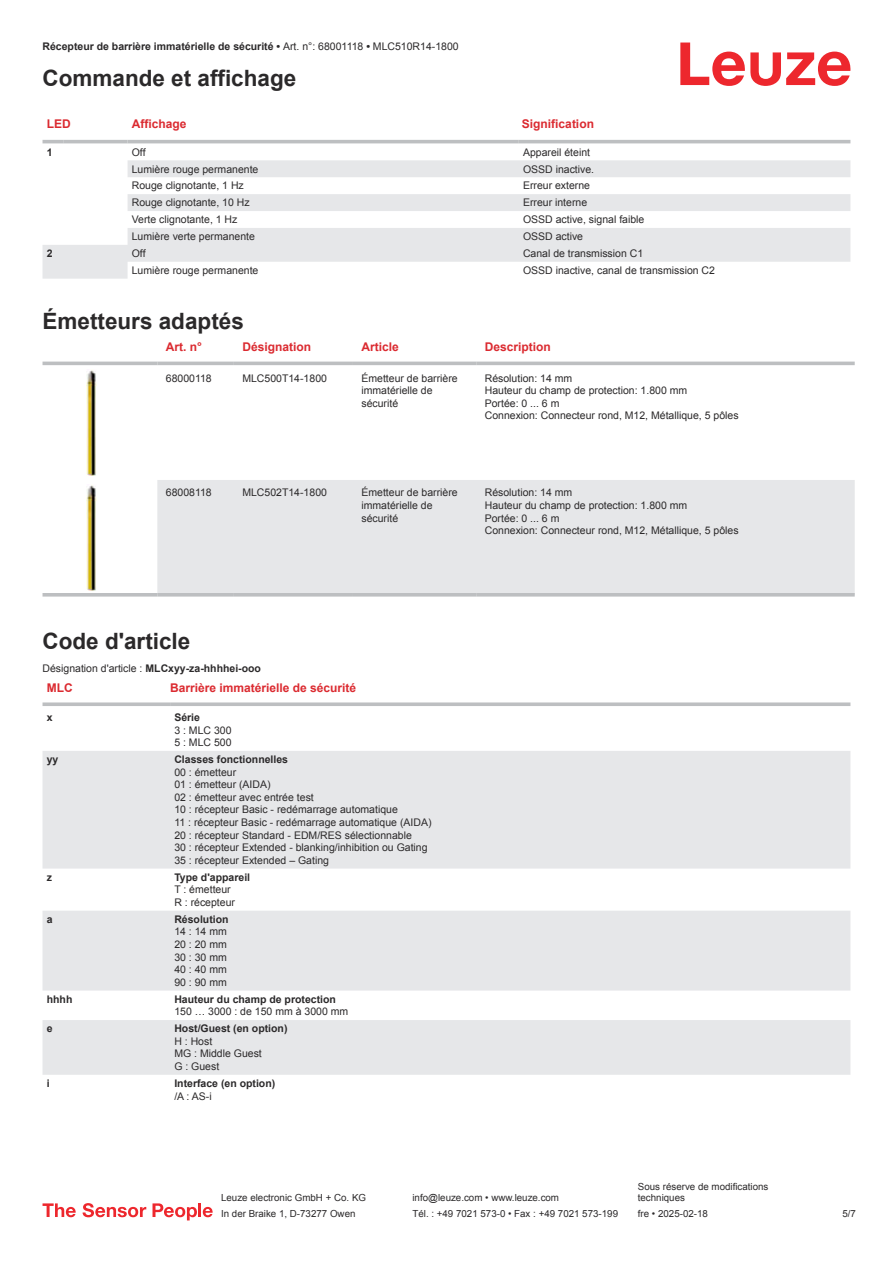
<style>
.page{position:relative;width:893px;height:1263px;background:#fff}
.page>*{position:absolute;margin:0;border:0;box-sizing:border-box;transform-origin:0 0}
.t1{font:700 22.5px "Arial";color:#2b292a}
.t2{font:700 12px "Arial";color:#db2a30}
.t3{font:10.5px/12.6px "Arial";color:#2b292a}
.t4{font:700 10.5px "Arial";color:#2b292a}
.t5{font:9.75px/11.7px "Arial";color:#2b292a}
.s1{font-weight:400}
.s2{font-weight:700}
</style>
<div class="page">
<svg style="left:680px;top:43px;width:170px;height:43px"></svg>
<svg style="left:43px;top:143px;width:807px;height:1px"></svg>
<svg style="left:43px;top:160px;width:807px;height:119px;fill:#e6e7e9"></svg>
<hr style="left:43px;top:140px;width:21px;height:3px;background:#bdbfc1">
<hr style="left:64px;top:140px;width:64px;height:3px;background:#bdbfc1">
<hr style="left:128px;top:140px;width:391px;height:3px;background:#bdbfc1">
<hr style="left:519px;top:140px;width:331px;height:3px;background:#bdbfc1">
<svg style="left:43px;top:361px;width:812px;height:230px"></svg>
<div style="left:157px;top:480px;width:698px;height:113px;background:#e6e7e9"></div>
<hr style="left:43px;top:362px;width:114px;height:3px;background:#bdbfc1">
<hr style="left:157px;top:362px;width:77px;height:3px;background:#bdbfc1">
<hr style="left:234px;top:362px;width:119px;height:3px;background:#bdbfc1">
<hr style="left:353px;top:362px;width:123px;height:3px;background:#bdbfc1">
<hr style="left:476px;top:362px;width:379px;height:3px;background:#bdbfc1">
<svg style="left:43px;top:593px;width:114px;height:4px"></svg>
<svg style="left:157px;top:593px;width:77px;height:4px"></svg>
<svg style="left:234px;top:593px;width:119px;height:4px"></svg>
<svg style="left:353px;top:593px;width:123px;height:4px"></svg>
<svg style="left:476px;top:593px;width:379px;height:4px;background:#c3c5c7"></svg>
<img style="left:87px;top:369px;width:9px;height:107px">
<img style="left:87px;top:484px;width:9px;height:106px">
<svg style="left:43px;top:751px;width:807px;height:324px;fill:#e6e7e9"></svg>
<svg style="left:43px;top:702px;width:127px;height:4px"></svg>
<svg style="left:170px;top:702px;width:680px;height:4px;background:#c4c6c8"></svg>
<svg style="left:43px;top:1203px;width:33px;height:14px"></svg>
<svg style="left:83px;top:1203px;width:63px;height:14px"></svg>
<svg style="left:153px;top:1203px;width:44px;height:17px"></svg>
<hr style="left:198px;top:1203px;width:3px;height:14px;background:#ed272d">
<svg style="left:203px;top:1207px;width:10px;height:10px"></svg>
<p class="t4" style="left:43px;top:43px;width:418px">Récepteur de barrière immatérielle de sécurité • <span class="s1">Art. n°: 68001118</span> • <span class="s1">MLC510R14-1800</span></p>
<h1 class="t1" style="left:43px;top:70px;width:255px">Commande et affichage</h1>
<p class="t2" style="left:47px;top:119px;width:25px">LED</p>
<p class="t2" style="left:132px;top:119px;width:56px">Affichage</p>
<p class="t2" style="left:522px;top:119px;width:74px">Signification</p>
<p class="t4" style="left:47px;top:148px;width:7px">1</p>
<p class="t3" style="left:132px;top:147px;width:15px">Off</p>
<p class="t3" style="left:523px;top:147px;width:69px">Appareil éteint</p>
<p class="t3" style="left:132px;top:163px;width:128px">Lumière rouge permanente</p>
<p class="t3" style="left:523px;top:163px;width:73px">OSSD inactive.</p>
<p class="t3" style="left:132px;top:180px;width:114px">Rouge clignotante, 1 Hz</p>
<p class="t3" style="left:523px;top:180px;width:69px">Erreur externe</p>
<p class="t3" style="left:132px;top:197px;width:119px">Rouge clignotante, 10 Hz</p>
<p class="t3" style="left:523px;top:197px;width:66px">Erreur interne</p>
<p class="t3" style="left:132px;top:214px;width:107px">Verte clignotante, 1 Hz</p>
<p class="t3" style="left:523px;top:214px;width:123px">OSSD active, signal faible</p>
<p class="t3" style="left:132px;top:231px;width:125px">Lumière verte permanente</p>
<p class="t3" style="left:523px;top:231px;width:62px">OSSD active</p>
<p class="t4" style="left:47px;top:249px;width:7px">2</p>
<p class="t3" style="left:132px;top:248px;width:15px">Off</p>
<p class="t3" style="left:523px;top:248px;width:122px">Canal de transmission C1</p>
<p class="t3" style="left:132px;top:265px;width:128px">Lumière rouge permanente</p>
<p class="t3" style="left:523px;top:265px;width:193px">OSSD inactive, canal de transmission C2</p>
<h1 class="t1" style="left:43px;top:312px;width:203px">Émetteurs adaptés</h1>
<p class="t2" style="left:166px;top:342px;width:38px">Art. n°</p>
<p class="t2" style="left:242px;top:342px;width:70px">Désignation</p>
<p class="t2" style="left:361px;top:342px;width:39px">Article</p>
<p class="t2" style="left:485px;top:342px;width:68px">Description</p>
<p class="t3" style="left:166px;top:373px;width:47px">68000118</p>
<p class="t3" style="left:242px;top:373px;width:86px">MLC500T14-1800</p>
<p class="t3" style="left:361px;top:373px;width:98px">Émetteur de barrière immatérielle de sécurité</p>
<p class="t3" style="left:485px;top:373px;width:255px">Résolution: 14 mm<br>Hauteur du champ de protection: 1.800 mm<br>Portée: 0 ... 6 m<br>Connexion: Connecteur rond, M12, Métallique, 5 pôles</p>
<p class="t3" style="left:166px;top:487px;width:47px">68008118</p>
<p class="t3" style="left:242px;top:487px;width:86px">MLC502T14-1800</p>
<p class="t3" style="left:361px;top:487px;width:98px">Émetteur de barrière immatérielle de sécurité</p>
<p class="t3" style="left:485px;top:487px;width:255px">Résolution: 14 mm<br>Hauteur du champ de protection: 1.800 mm<br>Portée: 0 ... 6 m<br>Connexion: Connecteur rond, M12, Métallique, 5 pôles</p>
<h1 class="t1" style="left:43px;top:633px;width:149px">Code d'article</h1>
<p class="t2" style="left:47px;top:683px;width:27px">MLC</p>
<p class="t2" style="left:170px;top:683px;width:188px">Barrière immatérielle de sécurité</p>
<p class="t4" style="left:47px;top:713px;width:7px">x</p>
<p class="t4" style="left:174px;top:713px;width:27px">Série</p>
<p class="t3" style="left:174px;top:724px;width:59px">3 : MLC 300<br>5 : MLC 500</p>
<p class="t4" style="left:47px;top:755px;width:13px">yy</p>
<p class="t4" style="left:174px;top:755px;width:115px">Classes fonctionnelles</p>
<p class="t3" style="left:174px;top:767px;width:259px">00 : émetteur<br>01 : émetteur (AIDA)<br>02 : émetteur avec entrée test<br>10 : récepteur Basic - redémarrage automatique<br>11 : récepteur Basic - redémarrage automatique (AIDA)<br>20 : récepteur Standard - EDM/RES sélectionnable<br>30 : récepteur Extended - blanking/inhibition ou Gating 35 : récepteur Extended – Gating</p>
<p class="t4" style="left:47px;top:873px;width:7px">z</p>
<p class="t4" style="left:174px;top:873px;width:77px">Type d'appareil</p>
<p class="t3" style="left:174px;top:884px;width:62px">T : émetteur<br>R : récepteur</p>
<p class="t4" style="left:47px;top:915px;width:7px">a</p>
<p class="t4" style="left:174px;top:915px;width:56px">Résolution</p>
<p class="t3" style="left:174px;top:926px;width:54px;text-align:justify">14 : 14 mm 20 : 20 mm 30 : 30 mm 40 : 40 mm 90 : 90 mm</p>
<p class="t4" style="left:47px;top:995px;width:27px">hhhh</p>
<p class="t4" style="left:174px;top:995px;width:163px">Hauteur du champ de protection</p>
<p class="t3" style="left:174px;top:1006px;width:175px">150 … 3000 : de 150 mm à 3000 mm</p>
<p class="t4" style="left:47px;top:1024px;width:7px">e</p>
<p class="t4" style="left:174px;top:1024px;width:115px">Host/Guest (en option)</p>
<p class="t3" style="left:174px;top:1036px;width:89px">H : Host<br>MG : Middle Guest<br>G : Guest</p>
<p class="t4" style="left:47px;top:1079px;width:4px">i</p>
<p class="t4" style="left:174px;top:1079px;width:102px">Interface (en option)</p>
<p class="t3" style="left:174px;top:1090px;width:39px">/A : AS-i</p>
<p class="t3" style="left:43px;top:663px;width:220px">Désignation d'article : <span class="s2">MLCxyy-za-hhhhei-ooo</span></p>
<p class="t5" style="left:221px;top:1193px;width:146px">Leuze electronic GmbH + Co. KG</p>
<p class="t5" style="left:412px;top:1193px;width:148px">info@leuze.com • www.leuze.com</p>
<p class="t5" style="left:638px;top:1181px;width:132px">Sous réserve de modifications techniques</p>
<p class="t5" style="left:221px;top:1209px;width:136px">In der Braike 1, D-73277 Owen</p>
<p class="t5" style="left:412px;top:1209px;width:207px">Tél. : +49 7021 573-0 • Fax : +49 7021 573-199</p>
<p class="t5" style="left:638px;top:1209px;width:72px">fre • 2025-02-18</p>
<p class="t5" style="left:842px;top:1209px;width:15px">5 /7</p>
</div>
